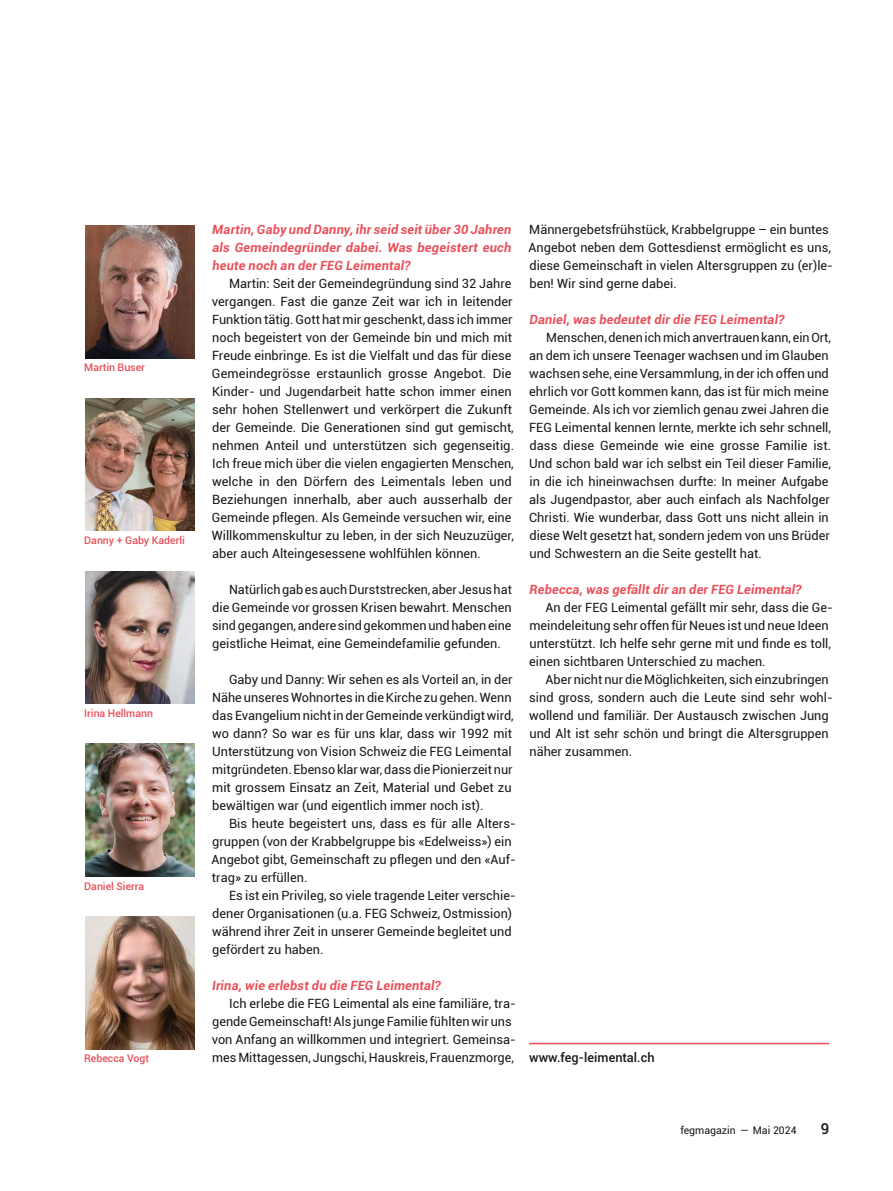
<style>
.page{position:relative;width:893px;height:1191px;background:#fff}
.page>*{position:absolute;margin:0;border:0;box-sizing:border-box;transform-origin:0 0}
.t1{font:500 15px "Roboto";color:#181716}
.t2{font:12.75px/18px "Roboto";color:#181716}
.t3{font:italic 700 12.75px/18px "Roboto";letter-spacing:.015em;color:#ea4f59;text-align:justify}
.t4{font:500 12.75px "Roboto";color:#181716}
.t5{font:500 10.5px "Roboto";color:#ea4f59}
.t6{font:10.5px "Roboto";color:#181716}
</style>
<div class="page">
<img style="left:85px;top:225px;width:110px;height:133px">
<img style="left:85px;top:398px;width:110px;height:133px">
<img style="left:85px;top:571px;width:110px;height:133px">
<img style="left:85px;top:744px;width:110px;height:132px">
<img style="left:85px;top:916px;width:110px;height:133px">
<hr style="left:529px;top:1042px;width:300px;height:2px;background:#ea4f59">
<p class="t5" style="left:84px;top:360px;width:62px">Martin Buser</p>
<p class="t5" style="left:84px;top:533px;width:102px">Danny + Gaby Kaderli</p>
<p class="t5" style="left:84px;top:706px;width:70px">Irina Hellmann</p>
<p class="t5" style="left:84px;top:878px;width:61px">Daniel Sierra</p>
<p class="t5" style="left:84px;top:1051px;width:66px">Rebecca Vogt</p>
<p class="t3" style="left:212px;top:220px;width:301px">Martin, Gaby und Danny, ihr seid seit über 30 Jahren als Gemeindegründer dabei. Was begeistert euch heute noch an der FEG Leimental?</p>
<p class="t2" style="left:212px;top:274px;width:304px;text-indent:17px">Martin: Seit der Gemeindegründung sind 32 Jahre vergangen. Fast die ganze Zeit war ich in leitender Funktion tätig. Gott hat mir geschenkt, dass ich immer noch begeistert von der Gemeinde bin und mich mit Freude einbringe. Es ist die Vielfalt und das für diese Gemeindegrösse erstaunlich grosse Angebot. Die Kinder- und Jugendarbeit hatte schon immer einen sehr hohen Stellenwert und verkörpert die Zukunft der Gemeinde. Die Generationen sind gut gemischt, nehmen Anteil und unterstützen sich gegenseitig.<br>Ich freue mich über die vielen engagierten Menschen, welche in den Dörfern des Leimentals leben und Beziehungen innerhalb, aber auch ausserhalb der Gemeinde pflegen. Als Gemeinde versuchen wir, eine Willkommenskultur zu leben, in der sich Neuzuzüger, aber auch Alteingesessene wohlfühlen können.</p>
<p class="t2" style="left:212px;top:580px;width:301px;text-align:justify;text-indent:17px">Natürlich gab es auch Durststrecken, aber Jesus hat die Gemeinde vor grossen Krisen bewahrt. Menschen sind gegangen, andere sind gekommen und haben eine geistliche Heimat, eine Gemeindefamilie gefunden.</p>
<p class="t2" style="left:212px;top:670px;width:303px;text-indent:17px">Gaby und Danny: Wir sehen es als Vorteil an, in der Nähe unseres Wohnortes in die Kirche zu gehen. Wenn das Evangelium nicht in der Gemeinde verkündigt wird, wo dann? So war es für uns klar, dass wir 1992 mit Unterstützung von Vision Schweiz die FEG Leimental mitgründeten. Ebenso klar war, dass die Pionierzeit nur mit grossem Einsatz an Zeit, Material und Gebet zu bewältigen war (und eigentlich immer noch ist).</p>
<p class="t2" style="left:211px;top:814px;width:306px;text-indent:18px">Bis heute begeistert uns, dass es für alle Alters&shy;gruppen (von der Krabbelgruppe bis «Edelweiss») ein Angebot gibt, Gemeinschaft zu pflegen und den «Auf&shy;trag» zu erfüllen.</p>
<p class="t2" style="left:212px;top:886px;width:305px;text-indent:17px">Es ist ein Privileg, so viele tragende Leiter verschie&shy;dener Organisationen (u.a. FEG Schweiz, Ostmission) während ihrer Zeit in unserer Gemeinde begleitet und gefördert zu haben.</p>
<p class="t3" style="left:212px;top:976px;width:230px">Irina, wie erlebst du die FEG Leimental?</p>
<p class="t2" style="left:212px;top:994px;width:306px;text-indent:17px">Ich erlebe die FEG Leimental als eine familiäre, tra&shy;gende Gemeinschaft! Als junge Familie fühlten wir uns von Anfang an willkommen und integriert. Gemeinsa&shy;mes Mittagessen, Jungschi, Hauskreis, Frauenzmorge,</p>
<p class="t2" style="left:529px;top:220px;width:306px">Männergebetsfrühstück, Krabbelgruppe – ein buntes Angebot neben dem Gottesdienst ermöglicht es uns, diese Gemeinschaft in vielen Altersgruppen zu (er)le&shy;ben! Wir sind gerne dabei.</p>
<p class="t3" style="left:529px;top:310px;width:256px">Daniel, was bedeutet dir die FEG Leimental?</p>
<p class="t2" style="left:529px;top:328px;width:304px;text-indent:17px">Menschen, denen ich mich anvertrauen kann, ein Ort, an dem ich unsere Teenager wachsen und im Glauben wachsen sehe, eine Versammlung, in der ich offen und ehrlich vor Gott kommen kann, das ist für mich meine Gemeinde. Als ich vor ziemlich genau zwei Jahren die FEG Leimental kennen lernte, merkte ich sehr schnell, dass diese Gemeinde wie eine grosse Familie ist.<br>Und schon bald war ich selbst ein Teil dieser Familie, in die ich hineinwachsen durfte: In meiner Aufgabe als Jugendpastor, aber auch einfach als Nachfolger Christi. Wie wunderbar, dass Gott uns nicht allein in diese Welt gesetzt hat, sondern jedem von uns Brüder und Schwestern an die Seite gestellt hat.</p>
<p class="t3" style="left:529px;top:580px;width:274px">Rebecca, was gefällt dir an der FEG Leimental?</p>
<p class="t2" style="left:529px;top:598px;width:305px;text-indent:16px">An der FEG Leimental gefällt mir sehr, dass die Ge&shy;meindeleitung sehr offen für Neues ist und neue Ideen unterstützt. Ich helfe sehr gerne mit und finde es toll, einen sichtbaren Unterschied zu machen.</p>
<p class="t2" style="left:529px;top:670px;width:303px;text-indent:16px">Aber nicht nur die Möglichkeiten, sich einzubringen sind gross, sondern auch die Leute sind sehr wohl&shy;wollend und familiär. Der Austausch zwischen Jung und Alt ist sehr schön und bringt die Altersgruppen näher zusammen.</p>
<p class="t4" style="left:529px;top:1049px;width:127px">www.feg-leimental.ch</p>
<p class="t6" style="left:680px;top:1123px;width:118px">fegmagazin — Mai 2024</p>
<p class="t1" style="left:821px;top:1118px;width:10px">9</p>
</div>
